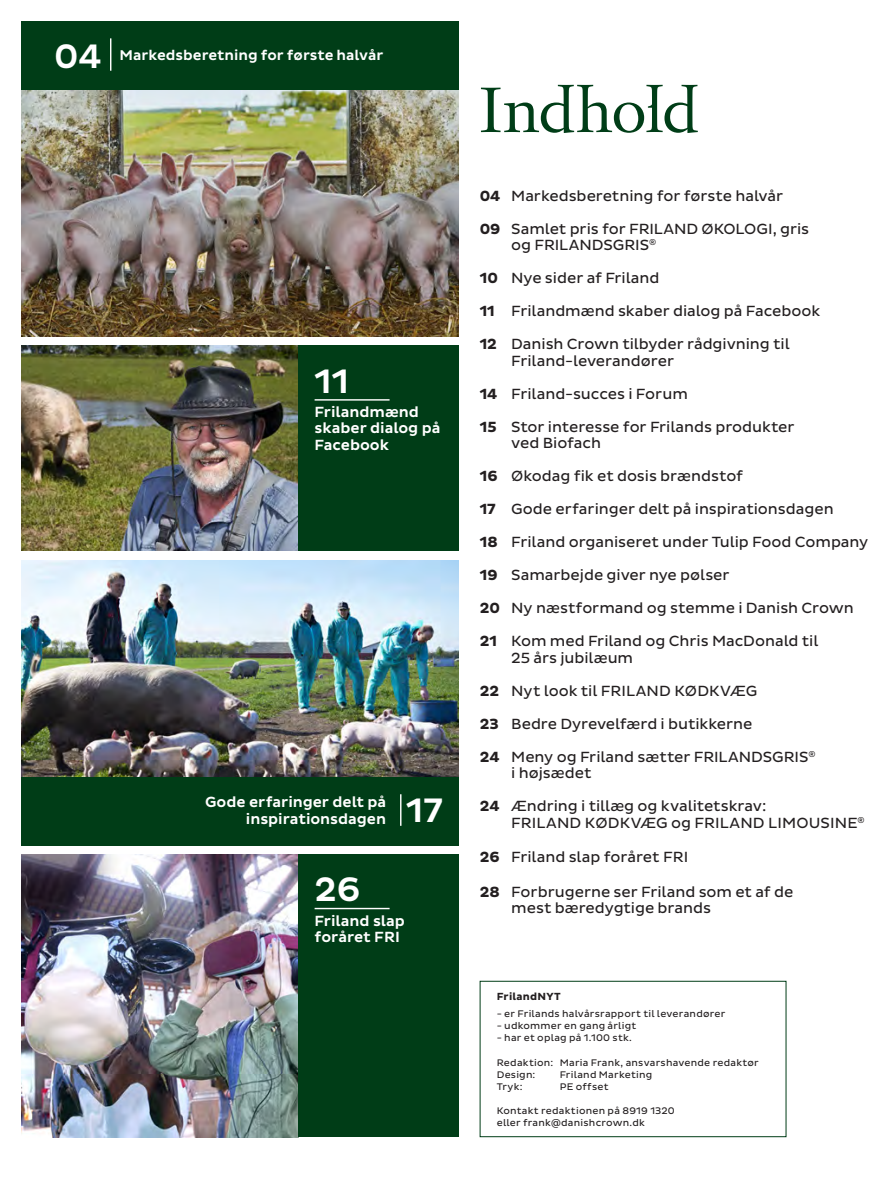
<style>
.page{position:relative;width:893px;height:1191px;background:#fff}
.page>*{position:absolute;margin:0;border:0;box-sizing:border-box;transform-origin:0 0}
.t1{font:72px "La Police BP";letter-spacing:-.02em;color:#003d17}
.t2{font:500 34.5px "Pluto Sans";color:#fff}
.underoverskrift{font:15px/16.5px "Pluto Sans";letter-spacing:-.005em;color:#231f20}
.underoverskrift-2{font:500 15px/16.5px "Pluto Sans";letter-spacing:-.005em;color:#fff;text-align:right}
.Indledningstekst{font:500 14.4px "Pluto Sans";letter-spacing:-.005em;color:#fff}
.Brødtekst{font:700 10.5px "Pluto Sans";letter-spacing:.02em;color:#231f20}
.Brødtekst-2{font:9.75px/12px "Pluto Sans";letter-spacing:.025em;color:#231f20}
.s1{font-weight:700}
</style>
<div class="page">
<img style="left:21px;top:89px;width:438px;height:247px">
<div style="left:21px;top:21px;width:438px;height:68px;background:#003d17"></div>
<hr style="left:110px;top:38px;width:1px;height:33px;background:#fff">
<img style="left:21px;top:560px;width:438px;height:217px">
<div style="left:21px;top:777px;width:438px;height:68px;background:#003d17"></div>
<hr style="left:400px;top:794px;width:1px;height:32px;background:#fff">
<img style="left:21px;top:854px;width:278px;height:283px">
<div style="left:299px;top:854px;width:160px;height:283px;background:#003d17"></div>
<img style="left:21px;top:345px;width:278px;height:206px">
<div style="left:299px;top:345px;width:160px;height:206px;background:#003d17"></div>
<hr style="left:315px;top:399px;width:75px;height:1px;background:#fff">
<hr style="left:315px;top:907px;width:75px;height:2px;background:#fff">
<div style="left:480px;top:981px;width:306px;height:156px;border:1px solid #003d17"></div>
<p class="t2" style="left:54px;top:36px;width:49px">04</p>
<p class="Indledningstekst" style="left:120px;top:47px;width:265px">Markedsberetning for første halvår</p>
<p class="t2" style="left:315px;top:361px;width:36px">11</p>
<p class="underoverskrift-2" style="left:315px;top:404px;width:127px;text-align:left">Frilandmænd skaber dialog på<br>Facebook</p>
<p class="underoverskrift-2" style="left:205px;top:794px;width:183px">Gode erfaringer delt på inspirationsdagen</p>
<p class="t2" style="left:406px;top:790px;width:38px">17</p>
<p class="t2" style="left:315px;top:870px;width:47px">26</p>
<p class="underoverskrift-2" style="left:315px;top:912px;width:92px">Friland slap</p>
<p class="underoverskrift-2" style="left:315px;top:929px;width:87px">foråret FRI</p>
<p class="t1" style="left:480px;top:72px;width:221px">Indhold</p>
<p class="underoverskrift" style="left:480px;top:187px;width:305px"><span class="s1">04</span> Markedsberetning for første halvår</p>
<p class="underoverskrift" style="left:511px;top:220px;width:300px;text-indent:-32px"><span class="s1">09</span> Samlet pris for FRILAND ØKOLOGI, gris og FRILANDSGRIS<sup>®</sup></p>
<p class="underoverskrift" style="left:480px;top:270px;width:181px"><span class="s1">10</span> Nye sider af Friland</p>
<p class="underoverskrift" style="left:480px;top:303px;width:342px"><span class="s1">11</span> Frilandmænd skaber dialog på Facebook</p>
<p class="underoverskrift" style="left:511px;top:336px;width:280px;text-indent:-32px"><span class="s1">12</span> Danish Crown tilbyder rådgivning til<br>Friland-leverandører</p>
<p class="underoverskrift" style="left:480px;top:385px;width:210px"><span class="s1">14</span> Friland-succes i Forum</p>
<p class="underoverskrift" style="left:511px;top:418px;width:285px;text-indent:-32px"><span class="s1">15</span> Stor interesse for Frilands produkter ved Biofach</p>
<p class="underoverskrift" style="left:480px;top:468px;width:265px"><span class="s1">16</span> Økodag fik et dosis brændstof</p>
<p class="underoverskrift" style="left:480px;top:501px;width:355px"><span class="s1">17</span> Gode erfaringer delt på inspirationsdagen</p>
<p class="underoverskrift" style="left:480px;top:534px;width:390px"><span class="s1">18</span> Friland organiseret under Tulip Food Company</p>
<p class="underoverskrift" style="left:480px;top:567px;width:251px"><span class="s1">19</span> Samarbejde giver nye pølser</p>
<p class="underoverskrift" style="left:480px;top:600px;width:376px"><span class="s1">20</span> Ny næstformand og stemme i Danish Crown</p>
<p class="underoverskrift" style="left:511px;top:633px;width:309px;text-indent:-32px"><span class="s1">21</span> Kom med Friland og Chris MacDonald til<br>25 års jubilæum</p>
<p class="underoverskrift" style="left:480px;top:682px;width:279px"><span class="s1">22</span> Nyt look til FRILAND KØDKVÆG</p>
<p class="underoverskrift" style="left:480px;top:715px;width:274px"><span class="s1">23</span> Bedre Dyrevelfærd i butikkerne</p>
<p class="underoverskrift" style="left:511px;top:748px;width:306px;text-indent:-32px"><span class="s1">24</span> Meny og Friland sætter FRILANDSGRIS<sup>® </sup>i højsædet</p>
<p class="underoverskrift" style="left:480px;top:798px;width:288px"><span class="s1">24</span> Ændring i tillæg og kvalitetskrav:</p>
<p class="underoverskrift" style="left:511px;top:814px;width:355px">FRILAND KØDKVÆG og FRILAND LIMOUSINE<sup>®</sup></p>
<p class="underoverskrift" style="left:480px;top:849px;width:210px"><span class="s1">26</span> Friland slap foråret FRI</p>
<p class="underoverskrift" style="left:511px;top:883px;width:284px;text-indent:-32px"><span class="s1">28</span> Forbrugerne ser Friland som et af de mest bæredygtige brands</p>
<p class="Brødtekst" style="left:497px;top:990px;width:65px">FrilandNYT</p>
<p class="Brødtekst-2" style="left:497px;top:1007px;width:230px">- er Frilands halvårsrapport til leverandører</p>
<p class="Brødtekst-2" style="left:497px;top:1019px;width:141px">- udkommer en gang årligt</p>
<p class="Brødtekst-2" style="left:497px;top:1031px;width:137px">- har et oplag på 1.100 stk.</p>
<p class="Brødtekst-2" style="left:497px;top:1056px;width:264px">Redaktion: Maria Frank, ansvarshavende redaktør</p>
<p class="Brødtekst-2" style="left:497px;top:1068px;width:40px">Design:</p>
<p class="Brødtekst-2" style="left:560px;top:1068px;width:94px">Friland Marketing</p>
<p class="Brødtekst-2" style="left:497px;top:1080px;width:27px">Tryk:</p>
<p class="Brødtekst-2" style="left:560px;top:1080px;width:50px">PE offset</p>
<p class="Brødtekst-2" style="left:497px;top:1104px;width:180px">Kontakt redaktionen på 8919 1320 eller frank@danishcrown.dk</p>
</div>
